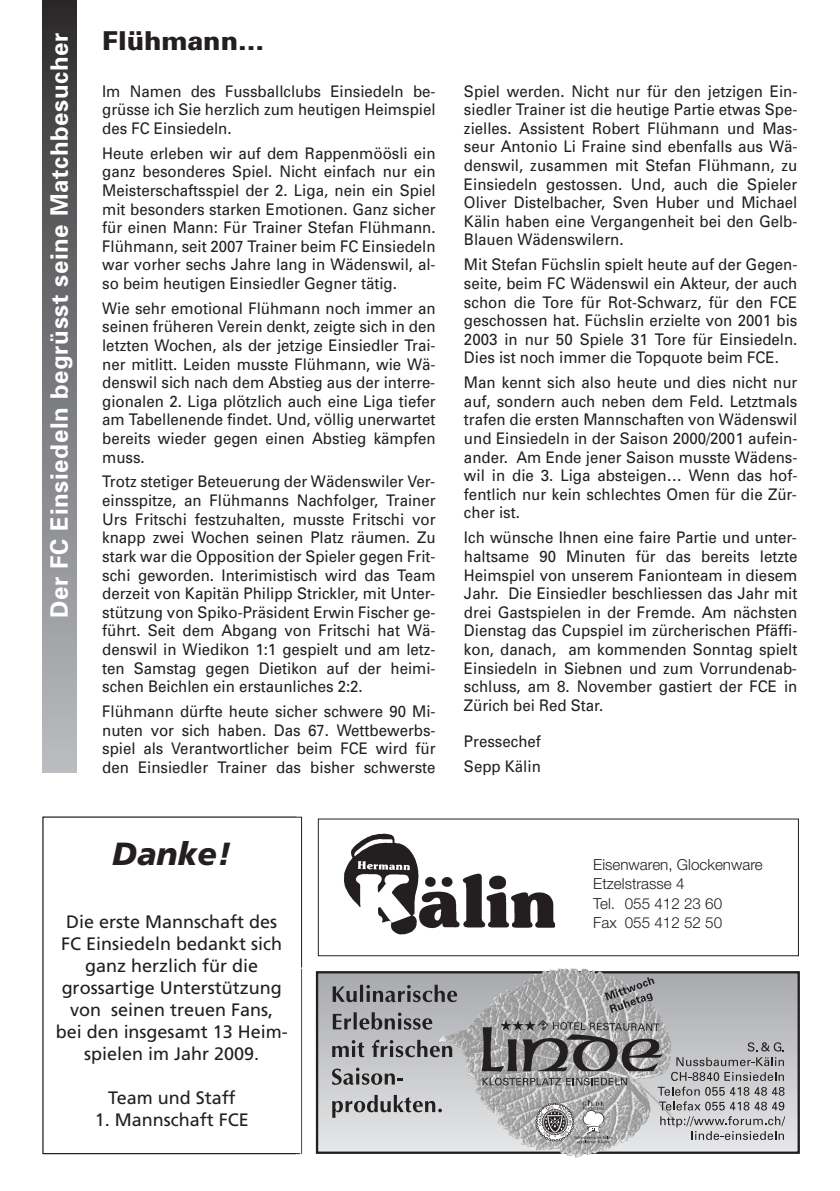
<style>
.page{position:relative;width:840px;height:1191px;background:#fff}
.page>*{position:absolute;margin:0;border:0;box-sizing:border-box;transform-origin:0 0}
.t1{font:italic 900 32px "Frutiger";color:#231f20}
.t2{font:900 26px "Univers";color:#231f20}
.t3{font:700 24px "Univers";letter-spacing:.025em;color:#fff}
.t4{font:18px/22px "Frutiger";color:#231f20;text-align:center}
.t5{font:16px/18.6px "Univers";color:#231f20;text-align:justify;scale:.94 1}
.t6{font:300 15.2px/19.6px "Helvetica Neue";color:#231f20}
</style>
<div class="page">
<div style="left:43px;top:816px;width:259px;height:338px;border:1px solid #231f20"></div>
<div style="left:43px;top:0;width:34px;height:772px;background:linear-gradient(to bottom,#302f30,#bdbfc3)"></div>
<img style="left:319px;top:974px;width:477px;height:176px">
<div style="left:316px;top:971px;width:483px;height:182px;border:2px solid #231f20"></div>
<img style="left:438px;top:974px;width:236px;height:183px">
<svg style="left:604px;top:977px;width:50px;height:36px;background:#939394"></svg>
<svg style="left:332px;top:1094px;width:109px;height:24px;background:#a8a8aa"></svg>
<svg style="left:332px;top:1067px;width:71px;height:17px"></svg>
<svg style="left:332px;top:1040px;width:32px;height:17px"></svg>
<svg style="left:371px;top:1039px;width:81px;height:18px"></svg>
<svg style="left:332px;top:1012px;width:100px;height:17px;background:#858486"></svg>
<svg style="left:332px;top:984px;width:125px;height:18px;background:#807f82"></svg>
<svg style="left:481px;top:1020px;width:303px;height:123px;background:#a7a6a7"></svg>
<div style="left:317px;top:818px;width:481px;height:138px;border:1px solid #231f20"></div>
<img style="left:344px;top:833px;width:210px;height:101px">
<h3 class="t3" style="left:51px;top:618px;width:587px;rotate:-90deg">Der FC Einsiedeln begrüsst seine Matchbesucher</h3>
<h2 class="t2" style="left:102px;top:31px;width:163px">Flühmann…</h2>
<p class="t5" style="left:102px;top:83px;width:356px">Im Namen des Fussballclubs Einsiedeln be&shy;grüsse ich Sie herzlich zum heutigen Heimspiel des FC Einsiedeln.</p>
<p class="t5" style="left:102px;top:145px;width:356px">Heute erleben wir auf dem Rappenmöösli ein ganz besonderes Spiel. Nicht einfach nur ein Meisterschaftsspiel der 2. Liga, nein ein Spiel mit besonders starken Emotionen. Ganz sicher für einen Mann: Für Trainer Stefan Flühmann.<br>Flühmann, seit 2007 Trainer beim FC Einsiedeln war vorher sechs Jahre lang in Wädenswil, al&shy;so beim heutigen Einsiedler Gegner tätig.</p>
<p class="t5" style="left:102px;top:300px;width:356px">Wie sehr emotional Flühmann noch immer an seinen früheren Verein denkt, zeigte sich in den letzten Wochen, als der jetzige Einsiedler Trai&shy;ner mitlitt. Leiden musste Flühmann, wie Wä&shy;denswil sich nach dem Abstieg aus der interre&shy;gionalen 2. Liga plötzlich auch eine Liga tiefer am Tabellenende findet. Und, völlig unerwartet bereits wieder gegen einen Abstieg kämpfen muss.</p>
<p class="t5" style="left:102px;top:474px;width:356px">Trotz stetiger Beteuerung der Wädenswiler Ver&shy;einsspitze, an Flühmanns Nachfolger, Trainer Urs Fritschi festzuhalten, musste Fritschi vor knapp zwei Wochen seinen Platz räumen. Zu stark war die Opposition der Spieler gegen Frit&shy;schi geworden. Interimistisch wird das Team derzeit von Kapitän Philipp Strickler, mit Unter&shy;stützung von Spiko-Präsident Erwin Fischer ge&shy;führt. Seit dem Abgang von Fritschi hat Wä&shy;denswil in Wiedikon 1:1 gespielt und am letz&shy;ten Samstag gegen Dietikon auf der heimi&shy;schen Beichlen ein erstaunliches 2:2.</p>
<p class="t5" style="left:102px;top:703px;width:356px">Flühmann dürfte heute sicher schwere 90 Mi&shy;nuten vor sich haben. Das 67. Wettbewerbs&shy;spiel als Verantwortlicher beim FCE wird für den Einsiedler Trainer das bisher schwerste</p>
<h1 class="t1" style="left:112px;top:840px;width:120px">Danke!</h1>
<p class="t4" style="left:56px;top:912px;width:233px">Die erste Mannschaft des<br>FC Einsiedeln bedankt sich ganz herzlich für die grossartige Unterstützung von seinen treuen Fans, bei den insgesamt 13 Heim&shy;spielen im Jahr 2009.</p>
<p class="t4" style="left:108px;top:1088px;width:129px">Team und Staff</p>
<p class="t4" style="left:95px;top:1110px;width:155px">1. Mannschaft FCE</p>
<p class="t5" style="left:463px;top:83px;width:356px">Spiel werden. Nicht nur für den jetzigen Ein&shy;siedler Trainer ist die heutige Partie etwas Spe&shy;zielles. Assistent Robert Flühmann und Mas&shy;seur Antonio Li Fraine sind ebenfalls aus Wä&shy;denswil, zusammen mit Stefan Flühmann, zu Einsiedeln gestossen. Und, auch die Spieler Oliver Distelbacher, Sven Huber und Michael Kälin haben eine Vergangenheit bei den Gelb-Blauen Wädenswilern.</p>
<p class="t5" style="left:463px;top:257px;width:356px">Mit Stefan Füchslin spielt heute auf der Gegen&shy;seite, beim FC Wädenswil ein Akteur, der auch schon die Tore für Rot-Schwarz, für den FCE geschossen hat. Füchslin erzielte von 2001 bis 2003 in nur 50 Spiele 31 Tore für Einsiedeln.<br>Dies ist noch immer die Topquote beim FCE.</p>
<p class="t5" style="left:463px;top:375px;width:356px">Man kennt sich also heute und dies nicht nur auf, sondern auch neben dem Feld. Letztmals trafen die ersten Mannschaften von Wädenswil und Einsiedeln in der Saison 2000/2001 aufein&shy;ander. Am Ende jener Saison musste Wädens&shy;wil in die 3. Liga absteigen… Wenn das hof&shy;fentlich nur kein schlechtes Omen für die Zür&shy;cher ist.</p>
<p class="t5" style="left:463px;top:530px;width:356px">Ich wünsche Ihnen eine faire Partie und unter&shy;haltsame 90 Minuten für das bereits letzte Heimspiel von unserem Fanionteam in diesem Jahr. Die Einsiedler beschliessen das Jahr mit drei Gastspielen in der Fremde. Am nächsten Dienstag das Cupspiel im zürcherischen Pfäffi&shy;kon, danach, am kommenden Sonntag spielt Einsiedeln in Siebnen und zum Vorrundenab&shy;schluss, am 8. November gastiert der FCE in Zürich bei Red Star.</p>
<p class="t5" style="left:463px;top:730px;width:83px;line-height:24.8px">Pressechef<br>Sepp Kälin</p>
<p class="t6" style="left:593px;top:854px;width:171px">Eisenwaren, Glockenware<br>Etzelstrasse 4<br>Tel. 055 412 23 60<br>Fax 055 412 52 50</p>
</div>
